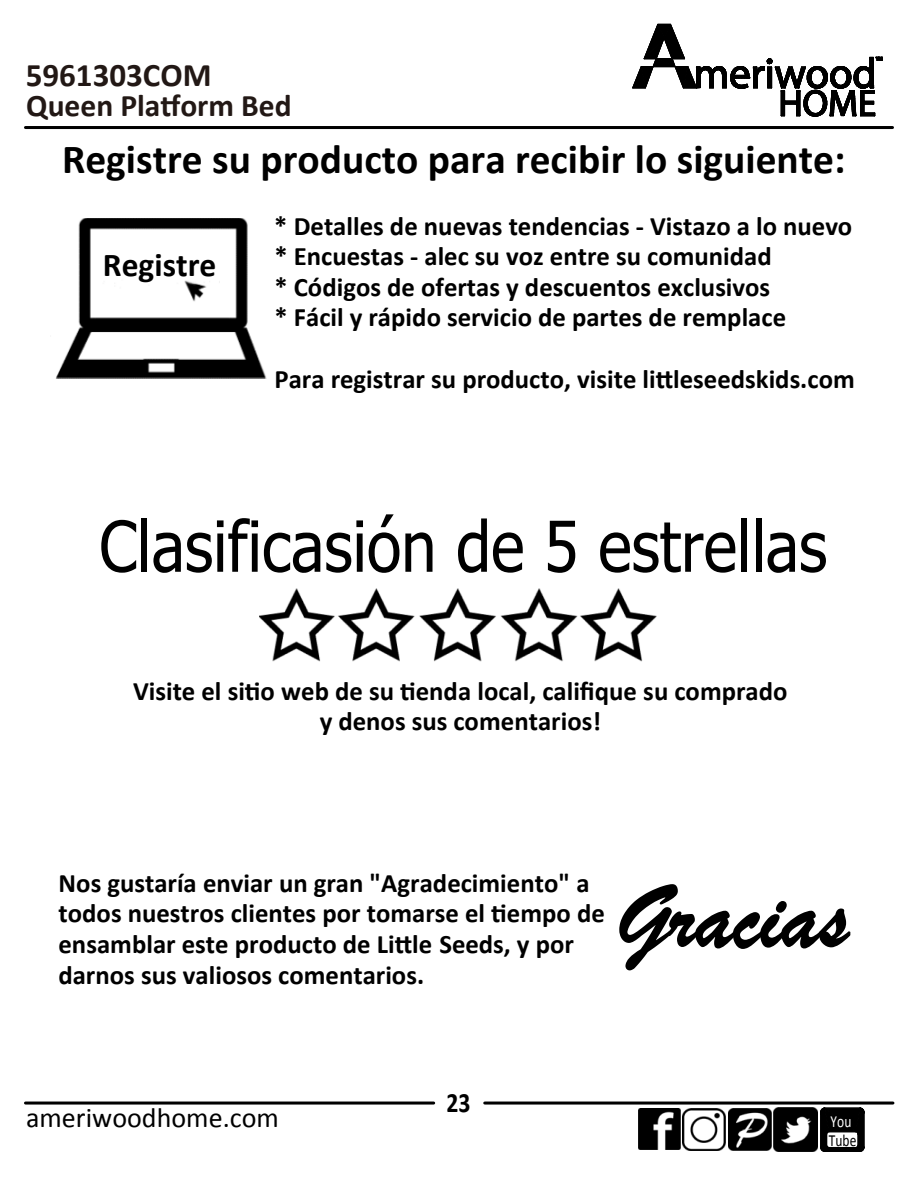
<style>
.page{position:relative;width:918px;height:1188px;background:#fff}
.page>*{position:absolute;margin:0;border:0;box-sizing:border-box;transform-origin:0 0}
.t1{font:92.55px "Brush Script";color:#000}
.t2{font:70.2px "Tahoma";color:#000;scale:.9 1}
.t3{font:700 41.55px "Calibri";color:#000}
.t4{font:700 33.45px "Calibri";color:#000}
.t5{font:700 33px "Calibri";color:#221815}
.t6{font:700 31.5px "Calibri";color:#221815}
.t7{font:28.05px "Calibri";color:#000}
.t8{font:700 28.05px "Calibri";color:#000;scale:.85 1}
.t9{font:700 26.7px/30.6px "Calibri";color:#000}
.t10{font:16.95px "Calibri";color:#000;scale:.79 1}
.t11{font:16.95px "Calibri";color:#fff;scale:.79 1}
</style>
<div class="page">
<img style="left:260px;top:588px;width:397px;height:73px">
<img style="left:56px;top:219px;width:210px;height:160px">
<img style="left:638px;top:1108px;width:43px;height:42px">
<img style="left:683px;top:1108px;width:42px;height:42px">
<img style="left:728px;top:1108px;width:43px;height:43px">
<img style="left:773px;top:1107px;width:31px;height:44px">
<hr style="left:25px;top:126px;width:868px;height:3px;background:#000">
<hr style="left:485px;top:1102px;width:408px;height:3px;background:#000">
<hr style="left:25px;top:1102px;width:409px;height:3px;background:#000">
<svg style="left:619px;top:884px;width:232px;height:87px"></svg>
<svg style="left:804px;top:1101px;width:83px;height:51px"></svg>
<hr style="left:820px;top:1112px;width:1px;height:36px;background:#000">
<hr style="left:825px;top:1151px;width:35px;height:1px;background:#000">
<hr style="left:863px;top:1112px;width:2px;height:36px;background:#000">
<hr style="left:825px;top:1108px;width:35px;height:1px;background:#000">
<svg style="left:632px;top:23px;width:262px;height:106px"></svg>
<p class="t5" style="left:26px;top:54px;width:187px">5961303COM</p>
<p class="t6" style="left:26px;top:85px;width:267px">Queen Platform Bed</p>
<h3 class="t3" style="left:62px;top:133px;width:785px">Registre su producto para recibir lo siguiente:</h3>
<p class="t4" style="left:103px;top:243px;width:115px">Registre</p>
<p class="t9" style="left:274px;top:210px;width:580px">* Detalles de nuevas tendencias - Vistazo a lo nuevo * Encuestas - alec su voz entre su comunidad<br>* Códigos de ofertas y descuentos exclusivos<br>* Fácil y rápido servicio de partes de remplace</p>
<p class="t9" style="left:274px;top:363px;width:582px">Para registrar su producto, visite littleseedskids.com</p>
<h2 class="t2" style="left:99px;top:499px;width:810px">Clasificasión de 5 estrellas</h2>
<p class="t9" style="left:133px;top:676px;width:656px;text-align:center">Visite el sitio web de su tienda local, califique su comprado y denos sus comentarios!</p>
<p class="t9" style="left:58px;top:868px;width:548px">Nos gustaría enviar un gran "Agradecimiento" a todos nuestros clientes por tomarse el tiempo de ensamblar este producto de Little Seeds, y por darnos sus valiosos comentarios.</p>
<h1 class="t1" style="left:617px;top:861px;width:233px">Gracias</h1>
<p class="t7" style="left:26px;top:1100px;width:255px">ameriwoodhome.com</p>
<p class="t8" style="left:447px;top:1085px;width:30px">23</p>
<p class="t11" style="left:831px;top:1110px;width:28px">You</p>
<p class="t10" style="left:829px;top:1129px;width:36px">Tube</p>
</div>
